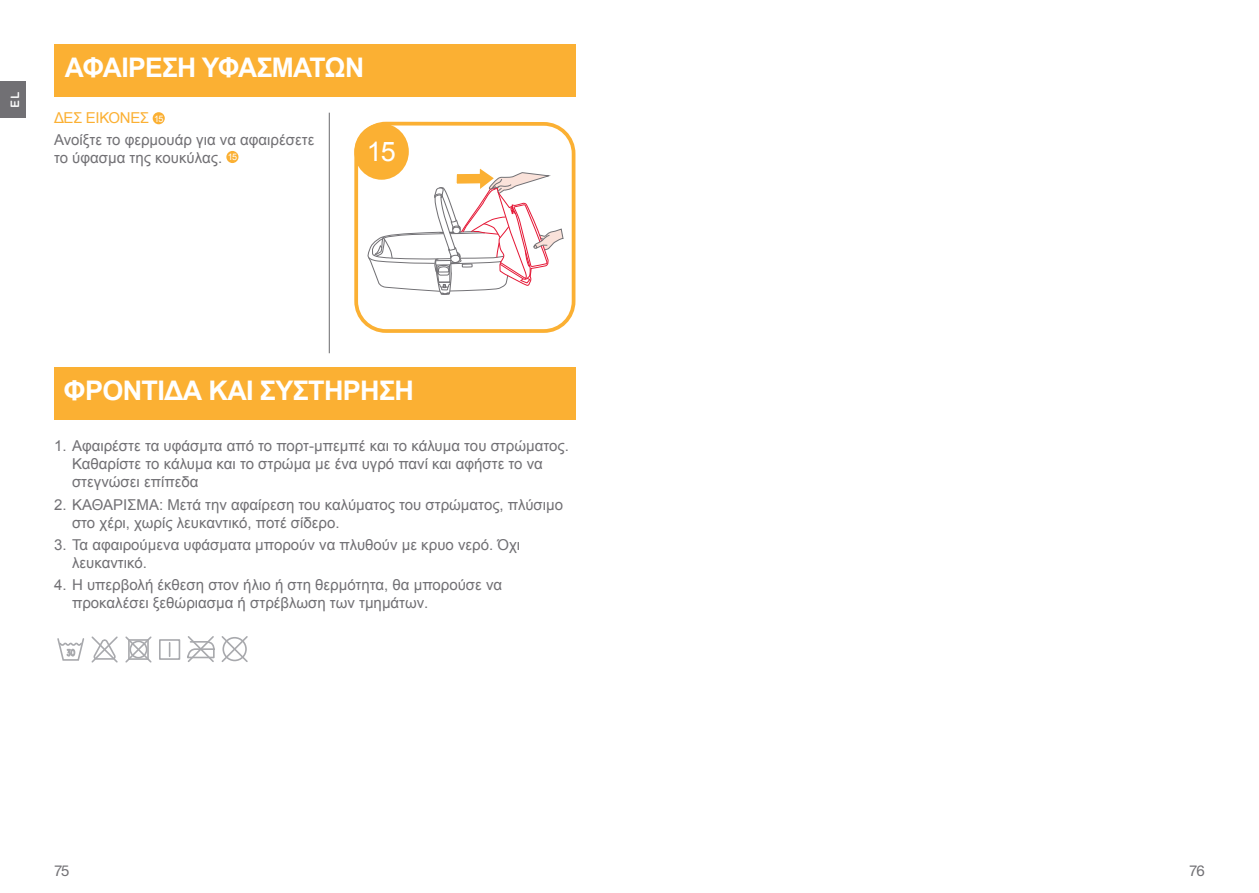
<style>
.page{position:relative;width:1259px;height:893px;background:#fff}
.page>*{position:absolute;margin:0;border:0;box-sizing:border-box;transform-origin:0 0}
.t1{font:700 27px "Arial";letter-spacing:-.025em;color:#fff}
.t2{font:27px "Arial";color:#fff}
.t3{font:15px/18px "Arial";color:#717074}
.t4{font:15px "Helvetica Neue LT Std";color:#717074}
.t5{font:500 12px "Gotham Rounded";color:#fff}
.s1{color:#fbb033}
.s2{font-size:9px;color:#fff}
</style>
<div class="page">
<div style="left:0;top:82px;width:25px;height:36px;background:#717074"></div>
<div style="left:354px;top:122px;width:221px;height:211px;border:4px solid #fbb033;border-radius:30px"></div>
<div style="left:354px;top:123px;width:55px;height:57px;background:#fbb033;border-radius:50%"></div>
<div style="left:54px;top:44px;width:521px;height:53px;background:#fbb033"></div>
<div style="left:54px;top:367px;width:521px;height:53px;background:#fbb033"></div>
<hr style="left:329px;top:113px;width:1px;height:240px;background:#717074">
<div style="left:153px;top:112px;width:12px;height:12px;background:#fbb033;border-radius:50%"></div>
<div style="left:226px;top:151px;width:12px;height:12px;background:#fbb033;border-radius:50%"></div>
<svg style="left:367px;top:165px;width:196px;height:130px"></svg>
<svg style="left:187px;top:636px;width:61px;height:26px"></svg>
<div style="left:159px;top:639px;width:21px;height:21px;border:2px solid #a8a9ad"></div>
<svg style="left:169px;top:643px;width:1px;height:13px"></svg>
<svg style="left:57px;top:636px;width:95px;height:27px"></svg>
<p class="t5" style="left:7px;top:108px;width:17px;rotate:-90deg">EL</p>
<h1 class="t1" style="left:65px;top:49px;width:301px">ΑΦΑΙΡΕΣΗ ΥΦΑΣΜΑΤΩΝ</h1>
<p class="t3" style="left:54px;top:107px;width:262px;line-height:22.2px"><span class="s1">ΔΕΣ ΕΙΚΟΝΕΣ</span> <span class="s2">15<br></span>Ανοίξτε το φερμουάρ για να αφαιρέσετε</p>
<p class="t3" style="left:54px;top:149px;width:185px">το ύφασμα της κουκύλας. <sup>15</sup></p>
<h1 class="t2" style="left:367px;top:134px;width:31px">15</h1>
<h1 class="t1" style="left:63px;top:373px;width:352px">ΦΡΟΝΤΙΔΑ ΚΑΙ ΣΥΣΤΗΡΗΣΗ</h1>
<p class="t3" style="left:72px;top:437px;width:498px;text-indent:-18px">1. Αφαιρέστε τα υφάσμτα από το πορτ-μπεμπέ και το κάλυμα του στρώματος.<br>Καθαρίστε το κάλυμα και το στρώμα με ένα υγρό πανί και αφήστε το να στεγνώσει επίπεδα</p>
<p class="t3" style="left:72px;top:495px;width:493px;text-indent:-18px">2. ΚΑΘΑΡΙΣΜΑ: Μετά την αφαίρεση του καλύματος του στρώματος, πλύσιμο στο χέρι, χωρίς λευκαντικό, ποτέ σίδερο.</p>
<p class="t3" style="left:72px;top:536px;width:450px;text-indent:-18px">3. Τα αφαιρούμενα υφάσματα μπορούν να πλυθούν με κρυο νερό. Όχι λευκαντικό.</p>
<p class="t3" style="left:72px;top:576px;width:432px;text-indent:-18px">4. Η υπερβολή έκθεση στον ήλιο ή στη θερμότητα, θα μπορούσε να προκαλέσει ξεθώριασμα ή στρέβλωση των τμημάτων.</p>
<p class="t4" style="left:54px;top:861px;width:17px">75</p>
<p class="t4" style="left:1189px;top:862px;width:17px">76</p>
</div>
